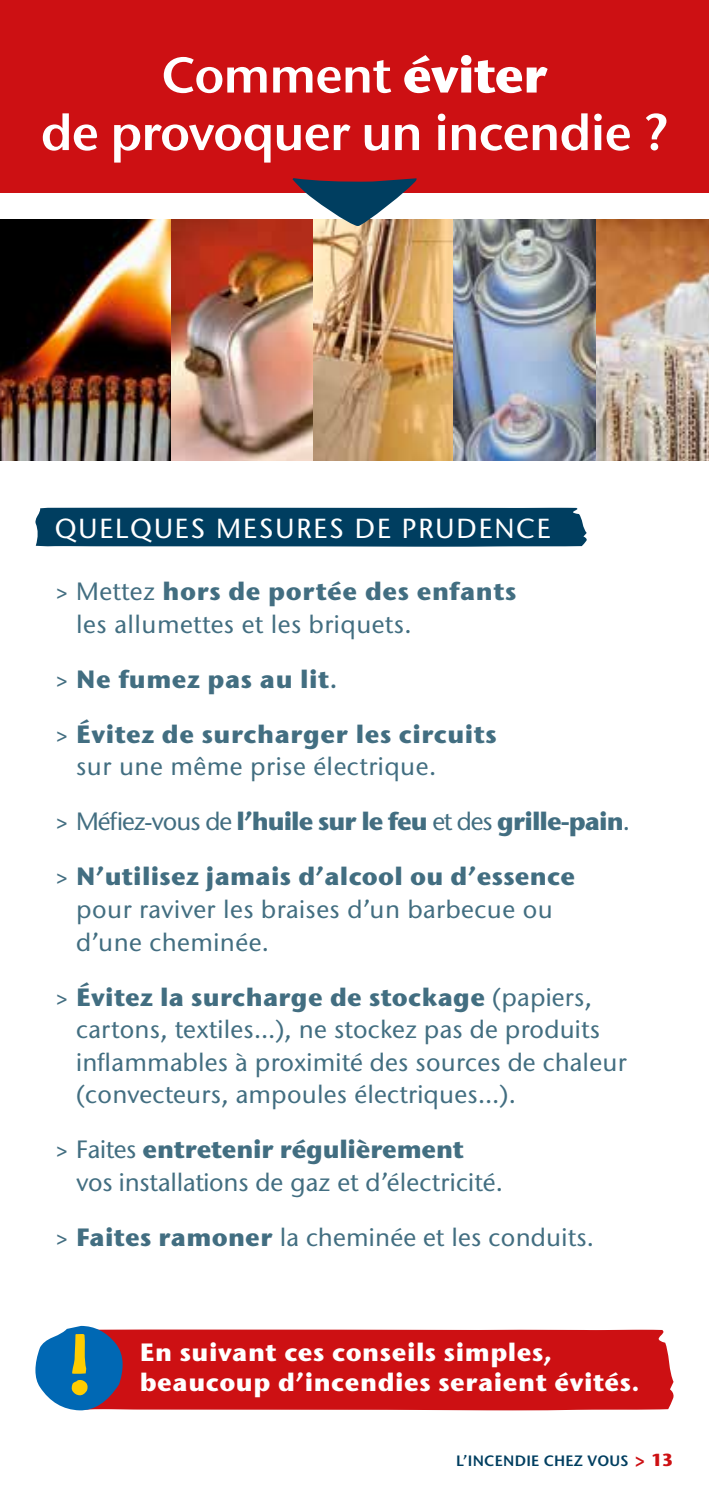
<style>
.page{position:relative;width:709px;height:1489px;background:#fff}
.page>*{position:absolute;margin:0;border:0;box-sizing:border-box;transform-origin:0 0}
.t1{font:600 50px/57.5px "Stone Sans ITC Std";letter-spacing:-.02em;color:#fff;text-align:center}
.t2{font:500 27.5px "Stone Sans ITC Std";letter-spacing:.07em;color:#fff}
.t3{font:500 25px/32.5px "Stone Sans ITC Std";letter-spacing:.01em;color:#426e81}
.t4{font:700 25px/32.5px "Stone Sans ITC Std";letter-spacing:.02em;color:#426e81}
.t5{font:700 25px/30px "Stone Sans ITC Std";letter-spacing:.02em;color:#fff}
.t6{font:700 25px "Stone Sans ITC Std";letter-spacing:-.04em;color:#426e81}
.t7{font:600 15px "Stone Sans ITC Std";letter-spacing:.02em;color:#003e60}
.s1{font-weight:700}
.s2{font-weight:500}
.s3{font-weight:600}
.s4{font-weight:700;font-size:17.5px;color:#cd1013}
</style>
<div class="page">
<div style="left:0;top:0;width:709px;height:193px;background:#cd1013"></div>
<div style="left:123px;top:1329px;width:550px;height:81px;background:#cd1013"></div>
<svg style="left:35px;top:1325px;width:88px;height:85px"></svg>
<div style="left:35px;top:507px;width:551px;height:39px;background:#003e60"></div>
<img style="left:0;top:220px;width:709px;height:241px">
<svg style="left:292px;top:178px;width:124px;height:48px"></svg>
<h1 class="t1" style="left:41px;top:46px;width:629px">Comment <span class="s1">éviter<br></span>de provoquer un incendie ?</h1>
<p class="t2" style="left:55px;top:511px;width:497px">QUELQUES MESURES DE PRUDENCE</p>
<p class="t3" style="left:76px;top:575px;width:442px;text-indent:-21px">&gt; Mettez <span class="s1">hors de portée des enfants </span>les allumettes et les briquets.</p>
<p class="t4" style="left:55px;top:662px;width:284px"><span class="s2">&gt;</span> Ne fumez pas au lit<span class="s3">.</span></p>
<p class="t4" style="left:76px;top:717px;width:422px;text-indent:-21px"><span class="s2">&gt;</span> Évitez de surcharger les circuits <span class="s2">sur une même prise électrique.</span></p>
<p class="t6" style="left:55px;top:805px;width:576px"><span class="s2">&gt; Méfiez-vous de</span> l’huile sur le feu <span class="s2">et des</span> grille-pain<span class="s2">.</span></p>
<p class="t3" style="left:76px;top:860px;width:501px;text-indent:-21px">&gt; <span class="s1">N’utilisez jamais d’alcool ou d’essence </span>pour raviver les braises d’un barbecue ou d’une cheminée.</p>
<p class="t3" style="left:76px;top:980px;width:552px;text-indent:-21px">&gt; <span class="s1">Évitez la surcharge de stockage</span> (papiers, cartons, textiles…), ne stockez pas de produits inflammables à proximité des sources de chaleur (convecteurs, ampoules électriques…).</p>
<p class="t3" style="left:76px;top:1132px;width:428px;text-indent:-21px">&gt; Faites <span class="s1">entretenir régulièrement </span>vos installations de gaz et d’électricité.</p>
<p class="t3" style="left:55px;top:1220px;width:541px">&gt; <span class="s1">Faites ramoner</span> la cheminée et les conduits.</p>
<p class="t5" style="left:140px;top:1336px;width:501px">En suivant ces conseils simples, beaucoup d’incendies seraient évités.</p>
<p class="t7" style="left:456px;top:1451px;width:219px">L’INCENDIE CHEZ VOUS <span class="s4">&gt; 13</span></p>
</div>
